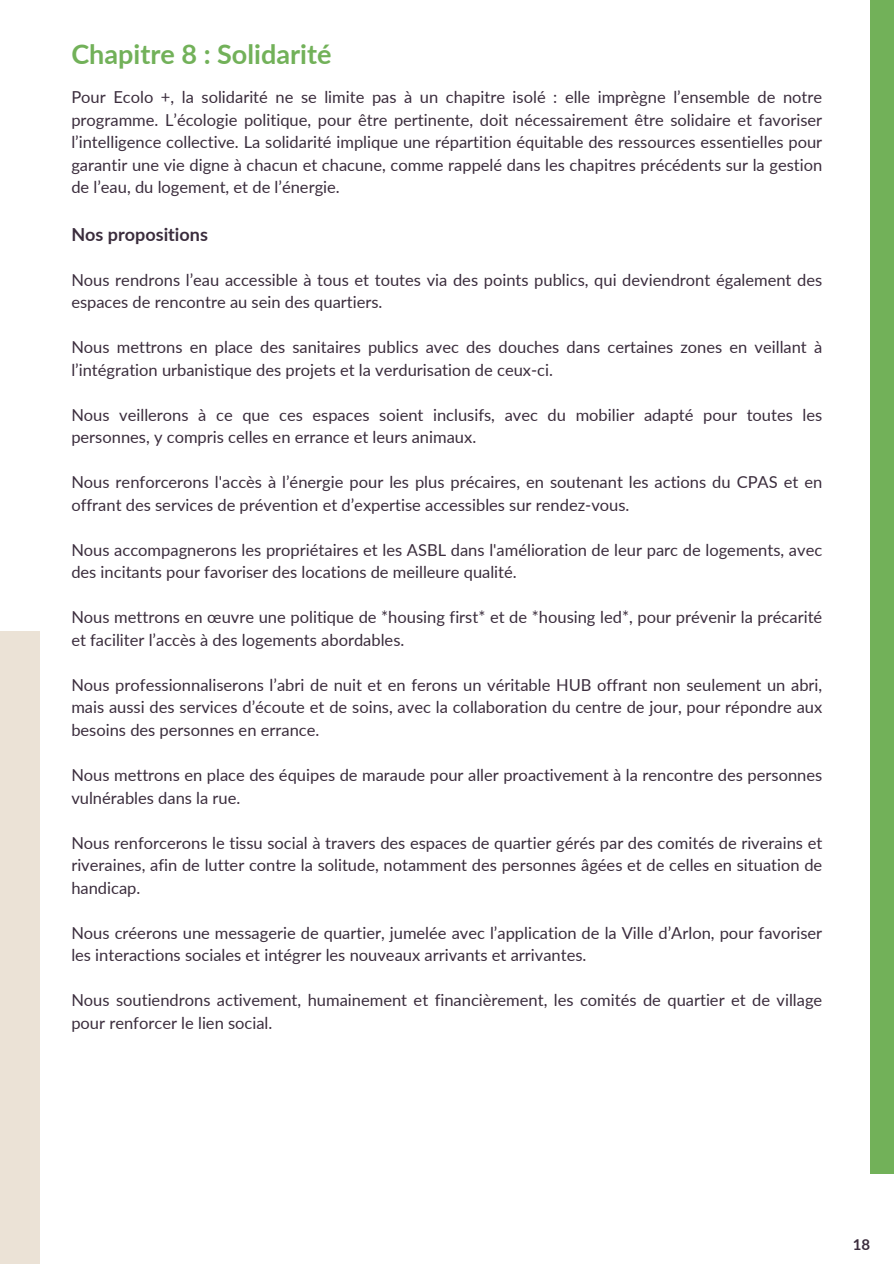
<style>
.page{position:relative;width:894px;height:1264px;background:#fff}
.page>*{position:absolute;margin:0;border:0;box-sizing:border-box;transform-origin:0 0}
.t1{font:700 27px "Lato";color:#72b159}
.t2{font:700 18px "Lato";color:#3b2d3d}
.t3{font:16.5px/22.5px "Lato";color:#3b2d3d}
.t4{font:700 15px "Lato";color:#3b2d3d}
</style>
<div class="page">
<div style="left:870px;top:0;width:23px;height:1174px;background:#72b159"></div>
<div style="left:0;top:631px;width:40px;height:632px;background:#ebe2d6"></div>
<p class="t1" style="left:71px;top:38px;width:261px">Chapitre 8 : Solidarité</p>
<h1 class="t3" style="left:71px;top:86px;width:752px;text-align:justify">Pour Ecolo +, la solidarité ne se limite pas à un chapitre isolé : elle imprègne l’ensemble de notre programme. L’écologie politique, pour être pertinente, doit nécessairement être solidaire et favoriser l’intelligence collective. La solidarité implique une répartition équitable des ressources essentielles pour garantir une vie digne à chacun et chacune, comme rappelé dans les chapitres précédents sur la gestion de l’eau, du logement, et de l’énergie.</h1>
<p class="t2" style="left:71px;top:223px;width:138px">Nos propositions</p>
<h2 class="t3" style="left:71px;top:268px;width:752px">Nous rendrons l’eau accessible à tous et toutes via des points publics, qui deviendront également des espaces de rencontre au sein des quartiers.</h2>
<p class="t3" style="left:71px;top:336px;width:752px">Nous mettrons en place des sanitaires publics avec des douches dans certaines zones en veillant à l’intégration urbanistique des projets et la verdurisation de ceux-ci.</p>
<p class="t3" style="left:71px;top:403px;width:752px">Nous veillerons à ce que ces espaces soient inclusifs, avec du mobilier adapté pour toutes les personnes, y compris celles en errance et leurs animaux.</p>
<p class="t3" style="left:71px;top:471px;width:752px">Nous renforcerons l'accès à l’énergie pour les plus précaires, en soutenant les actions du CPAS et en offrant des services de prévention et d’expertise accessibles sur rendez-vous.</p>
<p class="t3" style="left:71px;top:538px;width:752px">Nous accompagnerons les propriétaires et les ASBL dans l'amélioration de leur parc de logements, avec des incitants pour favoriser des locations de meilleure qualité.</p>
<p class="t3" style="left:71px;top:606px;width:752px">Nous mettrons en œuvre une politique de *housing first* et de *housing led*, pour prévenir la précarité et faciliter l’accès à des logements abordables.</p>
<p class="t3" style="left:71px;top:673px;width:752px;text-align:justify">Nous professionnaliserons l’abri de nuit et en ferons un véritable HUB offrant non seulement un abri, mais aussi des services d’écoute et de soins, avec la collaboration du centre de jour, pour répondre aux besoins des personnes en errance.</p>
<p class="t3" style="left:71px;top:763px;width:752px">Nous mettrons en place des équipes de maraude pour aller proactivement à la rencontre des personnes vulnérables dans la rue.</p>
<p class="t3" style="left:71px;top:831px;width:752px;text-align:justify">Nous renforcerons le tissu social à travers des espaces de quartier gérés par des comités de riverains et riveraines, afin de lutter contre la solitude, notamment des personnes âgées et de celles en situation de handicap.</p>
<p class="t3" style="left:71px;top:921px;width:752px">Nous créerons une messagerie de quartier, jumelée avec l’application de la Ville d’Arlon, pour favoriser les interactions sociales et intégrer les nouveaux arrivants et arrivantes.</p>
<p class="t3" style="left:71px;top:988px;width:752px">Nous soutiendrons activement, humainement et financièrement, les comités de quartier et de village pour renforcer le lien social.</p>
<p class="t4" style="left:852px;top:1234px;width:19px">18</p>
</div>
